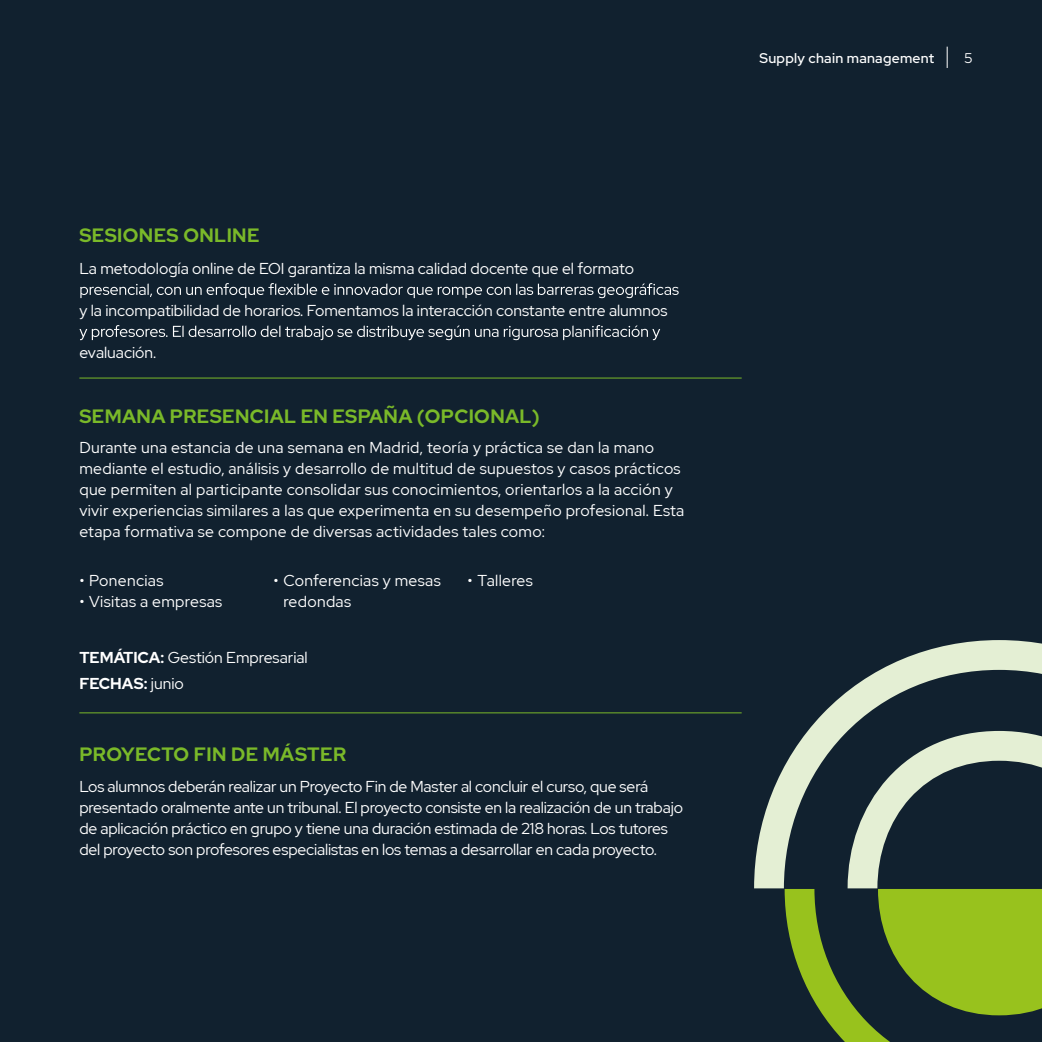
<style>
.page{position:relative;width:1042px;height:1042px;background:#11212f}
.page>*{position:absolute;margin:0;border:0;box-sizing:border-box;transform-origin:0 0}
.t1{font:700 19.25px "Red Hat Display";letter-spacing:.02em;color:#7ab929}
.t2{font:15.75px/21px "Red Hat Display";color:#fff}
.t3{font:15.75px/21px "Red Hat Display";letter-spacing:.02em;color:#fff}
.t4{font:500 14px "Red Hat Display";letter-spacing:.02em;color:#fff}
.t5{font:14px "Red Hat Display";color:#fff}
.s1{font-weight:700}
</style>
<div class="page">
<svg style="left:947px;top:47px;width:1px;height:21px"></svg>
<svg style="left:784px;top:889px;width:258px;height:153px"></svg>
<svg style="left:754px;top:640px;width:288px;height:248px"></svg>
<svg style="left:80px;top:283px;width:599px;height:15px"></svg>
<svg style="left:79px;top:325px;width:581px;height:15px"></svg>
<hr style="left:79px;top:378px;width:663px;height:1px;background:#7ab929">
<hr style="left:79px;top:712px;width:663px;height:1px;background:#7ab929">
<p class="t1" style="left:79px;top:222px;width:182px">SESIONES ONLINE</p>
<p class="t2" style="left:79px;top:257px;width:556px">La metodología online de EOI garantiza la misma calidad docente que el formato</p>
<p class="t2" style="left:79px;top:299px;width:589px">y la incompatibilidad de horarios. Fomentamos la interacción constante entre alumnos</p>
<p class="t2" style="left:79px;top:341px;width:79px">evaluación.</p>
<p class="t1" style="left:79px;top:403px;width:462px">SEMANA PRESENCIAL EN ESPAÑA (OPCIONAL)</p>
<p class="t3" style="left:79px;top:437px;width:606px">Durante una estancia de una semana en Madrid, teoría y práctica se dan la mano mediante el estudio, análisis y desarrollo de multitud de supuestos y casos prácticos que permiten al participante consolidar sus conocimientos, orientarlos a la acción y vivir experiencias similares a las que experimenta en su desempeño profesional. Esta etapa formativa se compone de diversas actividades tales como:</p>
<p class="t3" style="left:79px;top:570px;width:85px">• Ponencias</p>
<p class="t3" style="left:79px;top:591px;width:144px">• Visitas a empresas</p>
<p class="t3" style="left:283px;top:570px;width:159px;text-indent:-10px">• Conferencias y mesas redondas</p>
<p class="t3" style="left:467px;top:570px;width:67px">• Talleres</p>
<p class="t2" style="left:79px;top:644px;width:230px;line-height:25.9px"><span class="s1">TEMÁTICA:</span> Gestión Empresarial<br><span class="s1">FECHAS:</span> junio</p>
<p class="t1" style="left:79px;top:742px;width:268px">PROYECTO FIN DE MÁSTER</p>
<p class="t2" style="left:79px;top:775px;width:605px">Los alumnos deberán realizar un Proyecto Fin de Master al concluir el curso, que será presentado oralmente ante un tribunal. El proyecto consiste en la realización de un trabajo de aplicación práctico en grupo y tiene una duración estimada de 218 horas. Los tutores del proyecto son profesores especialistas en los temas a desarrollar en cada proyecto.</p>
<p class="t4" style="left:759px;top:49px;width:176px">Supply chain management</p>
<p class="t5" style="left:964px;top:49px;width:9px">5</p>
</div>
